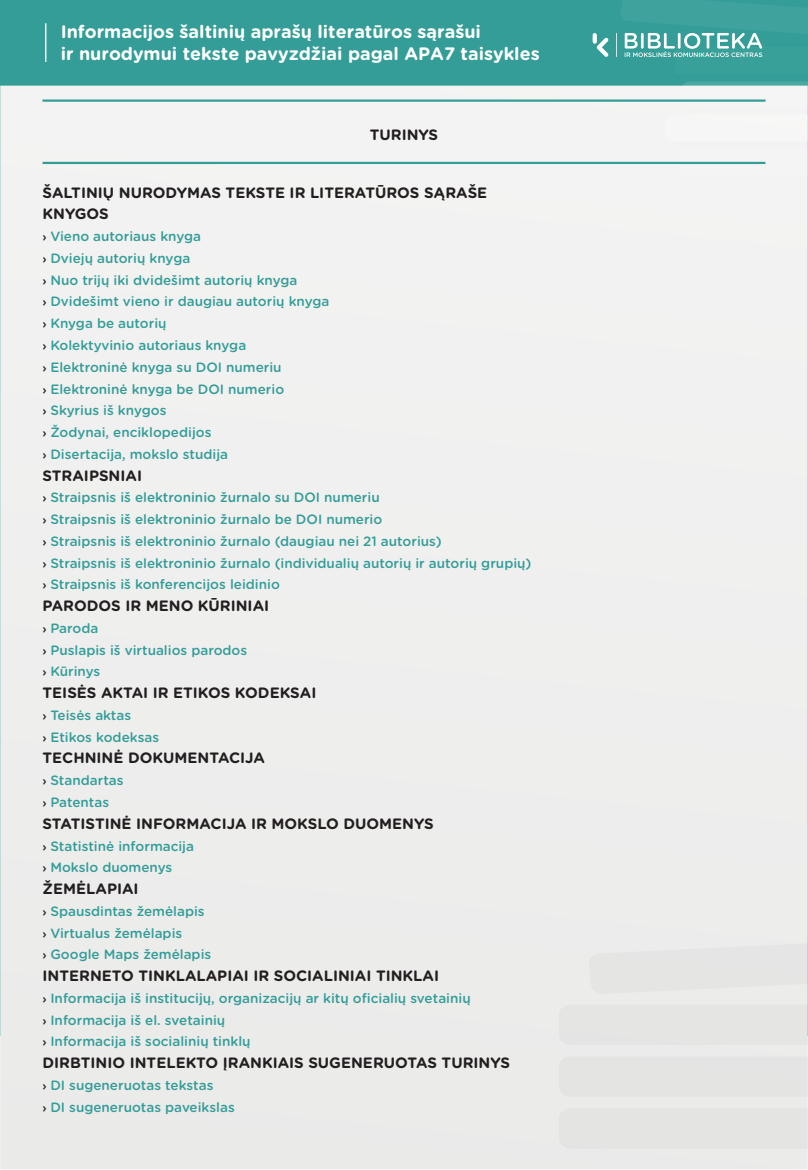
<style>
.page{position:relative;width:808px;height:1170px;background:#fff}
.page>*{position:absolute;margin:0;border:0;box-sizing:border-box;transform-origin:0 0}
.t1{font:700 18px/21.6px "Gotham Rounded";color:#fff}
.t2{font:700 15px/21.8px "Gotham Rounded";color:#231f20}
.t3{font:500 13.5px/21.8px "Gotham Rounded";color:#349d98}
.s1{font-size:12px;color:#231f20}
</style>
<div class="page">
<div style="left:0;top:0;width:808px;height:1035px;background:#349d97"></div>
<div style="left:0;top:86px;width:808px;height:1083px;background:#efefee"></div>
<div style="left:678px;top:149px;width:130px;height:26px;background:#f4f4f4"></div>
<div style="left:665px;top:115px;width:143px;height:26px;background:#f6f6f6"></div>
<svg style="left:681px;top:81px;width:127px;height:27px"></svg>
<div style="left:675px;top:48px;width:133px;height:26px;background:#399f99"></div>
<hr style="left:45px;top:23px;width:1px;height:39px;background:#fff">
<div style="left:559px;top:1108px;width:249px;height:40px;background:#e4e4e3"></div>
<div style="left:559px;top:1056px;width:249px;height:40px;background:#e4e4e3"></div>
<div style="left:559px;top:1004px;width:249px;height:40px;background:#e5e5e4"></div>
<div style="left:588px;top:936px;width:220px;height:58px;background:#e5e5e5"></div>
<svg style="left:593px;top:33px;width:15px;height:24px"></svg>
<svg style="left:616px;top:0;width:192px;height:57px"></svg>
<hr style="left:43px;top:99px;width:722px;height:3px;background:#349d98">
<hr style="left:43px;top:162px;width:722px;height:2px;background:#349d98">
<h1 class="t1" style="left:61px;top:20px;width:480px">Informacijos šaltinių aprašų literatūros sąrašui<br>ir nurodymui tekste pavyzdžiai pagal APA7 taisykles</h1>
<p class="t2" style="left:370px;top:123px;width:70px">TURINYS</p>
<p class="t2" style="left:43px;top:181px;width:446px">ŠALTINIŲ NURODYMAS TEKSTE IR LITERATŪROS SĄRAŠE<br>KNYGOS</p>
<p class="t3" style="left:43px;top:225px;width:288px"><span class="s1">›</span> Vieno autoriaus knyga<br><span class="s1">›</span> Dviejų autorių knyga<br><span class="s1">›</span> Nuo trijų iki dvidešimt autorių knyga<br><span class="s1">›</span> Dvidešimt vieno ir daugiau autorių knyga <span class="s1">›</span> Knyga be autorių<br><span class="s1">›</span> Kolektyvinio autoriaus knyga<br><span class="s1">›</span> Elektroninė knyga su DOI numeriu<br><span class="s1">›</span> Elektroninė knyga be DOI numerio<br><span class="s1">›</span> Skyrius iš knygos<br><span class="s1">›</span> Žodynai, enciklopedijos<br><span class="s1">›</span> Disertacija, mokslo studija</p>
<p class="t2" style="left:43px;top:463px;width:101px">STRAIPSNIAI</p>
<p class="t3" style="left:43px;top:486px;width:490px"><span class="s1">›</span> Straipsnis iš elektroninio žurnalo su DOI numeriu<br><span class="s1">›</span> Straipsnis iš elektroninio žurnalo be DOI numerio<br><span class="s1">›</span> Straipsnis iš elektroninio žurnalo (daugiau nei 21 autorius)<br><span class="s1">›</span> Straipsnis iš elektroninio žurnalo (individualių autorių ir autorių grupių) <span class="s1">›</span> Straipsnis iš konferencijos leidinio</p>
<p class="t2" style="left:43px;top:594px;width:228px">PARODOS IR MENO KŪRINIAI</p>
<p class="t3" style="left:43px;top:616px;width:206px"><span class="s1">›</span> Paroda<br><span class="s1">›</span> Puslapis iš virtualios parodos <span class="s1">›</span> Kūrinys</p>
<p class="t2" style="left:43px;top:681px;width:275px">TEISĖS AKTAI IR ETIKOS KODEKSAI</p>
<p class="t3" style="left:43px;top:703px;width:118px"><span class="s1">›</span> Teisės aktas<br><span class="s1">›</span> Etikos kodeksas</p>
<p class="t2" style="left:43px;top:746px;width:224px">TECHNINĖ DOKUMENTACIJA</p>
<p class="t3" style="left:43px;top:769px;width:83px"><span class="s1">›</span> Standartas <span class="s1">›</span> Patentas</p>
<p class="t2" style="left:43px;top:811px;width:393px">STATISTINĖ INFORMACIJA IR MOKSLO DUOMENYS</p>
<p class="t3" style="left:43px;top:834px;width:153px"><span class="s1">›</span> Statistinė informacija <span class="s1">›</span> Mokslo duomenys</p>
<p class="t2" style="left:43px;top:877px;width:98px">ŽEMĖLAPIAI</p>
<p class="t3" style="left:43px;top:899px;width:170px"><span class="s1">›</span> Spausdintas žemėlapis <span class="s1">›</span> Virtualus žemėlapis<br><span class="s1">›</span> Google Maps žemėlapis</p>
<p class="t2" style="left:43px;top:964px;width:398px">INTERNETO TINKLALAPIAI IR SOCIALINIAI TINKLAI</p>
<p class="t3" style="left:43px;top:986px;width:430px"><span class="s1">›</span> Informacija iš institucijų, organizacijų ar kitų oficialių svetainių <span class="s1">›</span> Informacija iš el. svetainių<br><span class="s1">›</span> Informacija iš socialinių tinklų</p>
<p class="t2" style="left:43px;top:1051px;width:469px">DIRBTINIO INTELEKTO ĮRANKIAIS SUGENERUOTAS TURINYS</p>
<p class="t3" style="left:43px;top:1073px;width:194px"><span class="s1">›</span> DI sugeneruotas tekstas<br><span class="s1">›</span> DI sugeneruotas paveikslas</p>
</div>
